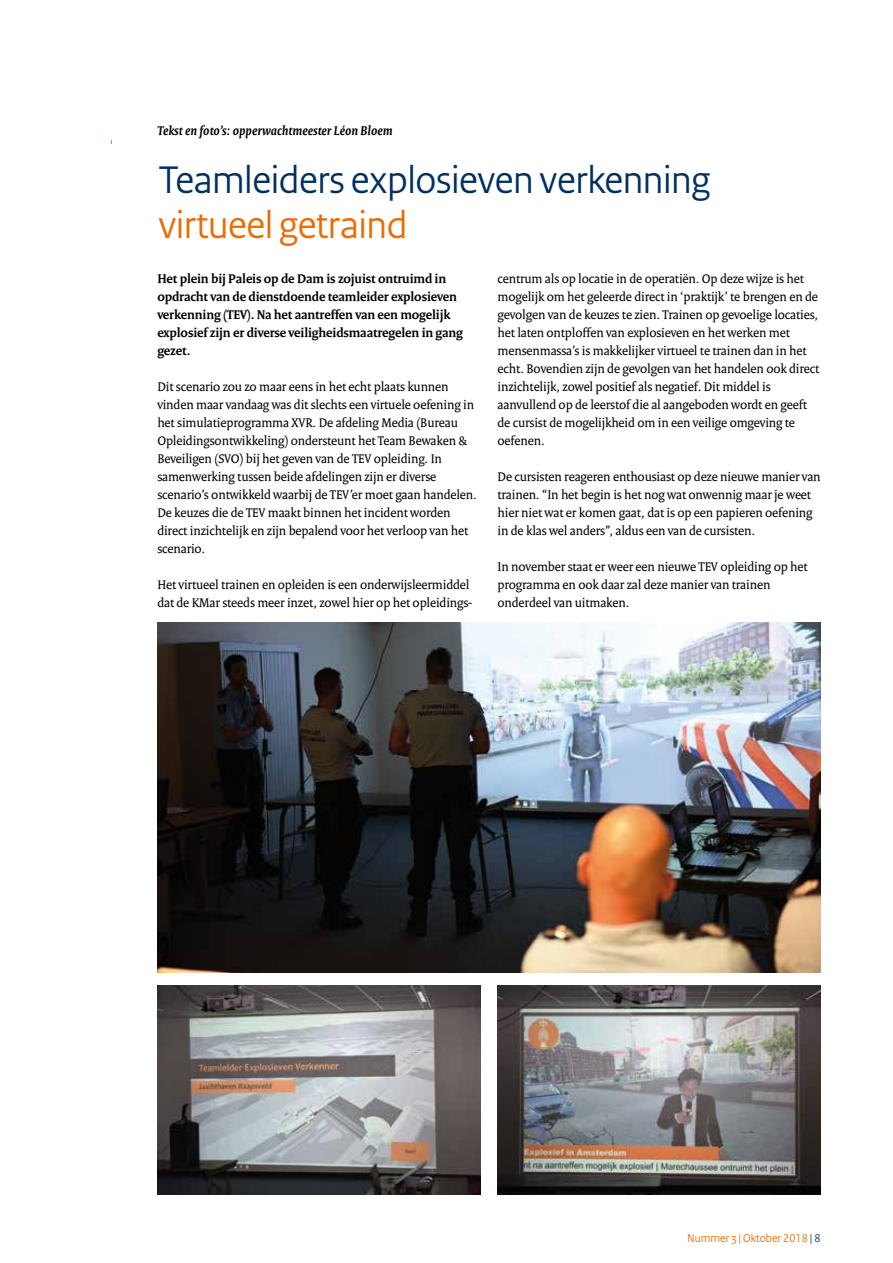
<style>
.page{position:relative;width:893px;height:1263px;background:#fff}
.page>*{position:absolute;margin:0;border:0;box-sizing:border-box;transform-origin:0 0}
.t1{font:40.5px "Rijksoverheid Sans Heading";letter-spacing:-.01em;color:#003060}
.t2{font:40.5px "Rijksoverheid Sans Heading";letter-spacing:-.01em;color:#ed6a00}
.t3{font:13.5px/18px "Rijksoverheid Serif";letter-spacing:-.01em;color:#000}
.t4{font:700 13.5px/18px "Rijksoverheid Serif";letter-spacing:-.01em;color:#000}
.t5{font:italic 700 13.5px "Rijksoverheid Serif";letter-spacing:.01em;color:#000}
.t6{font:12px "Rijksoverheid Sans Heading";color:#ed6a00}
.s1{color:#003060}
</style>
<div class="page">
<img style="left:157px;top:623px;width:664px;height:349px">
<img style="left:157px;top:985px;width:323px;height:210px">
<img style="left:497px;top:985px;width:324px;height:210px">
<p class="t5" style="left:157px;top:122px;width:237px">Tekst en foto’s: opperwachtmeester Léon Bloem</p>
<h1 class="t1" style="left:158px;top:157px;width:553px">Teamleiders explosieven verkenning</h1>
<h1 class="t2" style="left:158px;top:202px;width:251px">virtueel getraind</h1>
<p class="t4" style="left:157px;top:270px;width:307px">Het plein bij Paleis op de Dam is zojuist ontruimd in opdracht van de dienstdoende teamleider explosieven verkenning (TEV). Na het aantreffen van een mogelijk explosief zijn er diverse veiligheidsmaatregelen in gang gezet.</p>
<p class="t3" style="left:157px;top:378px;width:321px">Dit scenario zou zo maar eens in het echt plaats kunnen vinden maar vandaag was dit slechts een virtuele oefening in het simulatieprogramma XVR. De afdeling Media (Bureau Opleidingsontwikkeling) ondersteunt het Team Bewaken &amp; Beveiligen (SVO) bij het geven van de TEV opleiding. In samenwerking tussen beide afdelingen zijn er diverse scenario’s ontwikkeld waarbij de TEV’er moet gaan handelen.<br>De keuzes die de TEV maakt binnen het incident worden direct inzichtelijk en zijn bepalend voor het verloop van het scenario.</p>
<p class="t3" style="left:157px;top:576px;width:317px">Het virtueel trainen en opleiden is een onderwijsleermiddel dat de KMar steeds meer inzet, zowel hier op het opleidings-</p>
<p class="t3" style="left:497px;top:270px;width:323px">centrum als op locatie in de operatiën. Op deze wijze is het mogelijk om het geleerde direct in ‘praktijk’ te brengen en de gevolgen van de keuzes te zien. Trainen op gevoelige locaties, het laten ontploffen van explosieven en het werken met mensenmassa’s is makkelijker virtueel te trainen dan in het echt. Bovendien zijn de gevolgen van het handelen ook direct inzichtelijk, zowel positief als negatief. Dit middel is aanvullend op de leerstof die al aangeboden wordt en geeft de cursist de mogelijkheid om in een veilige omgeving te oefenen.</p>
<p class="t3" style="left:497px;top:468px;width:325px">De cursisten reageren enthousiast op deze nieuwe manier van trainen. “In het begin is het nog wat onwennig maar je weet hier niet wat er komen gaat, dat is op een papieren oefening in de klas wel anders”, aldus een van de cursisten.</p>
<p class="t3" style="left:497px;top:558px;width:312px">In november staat er weer een nieuwe TEV opleiding op het programma en ook daar zal deze manier van trainen onderdeel van uitmaken.</p>
<p class="t6" style="left:687px;top:1231px;width:135px">Nummer 3 | Oktober 2018 <span class="s1">| 8</span></p>
</div>
